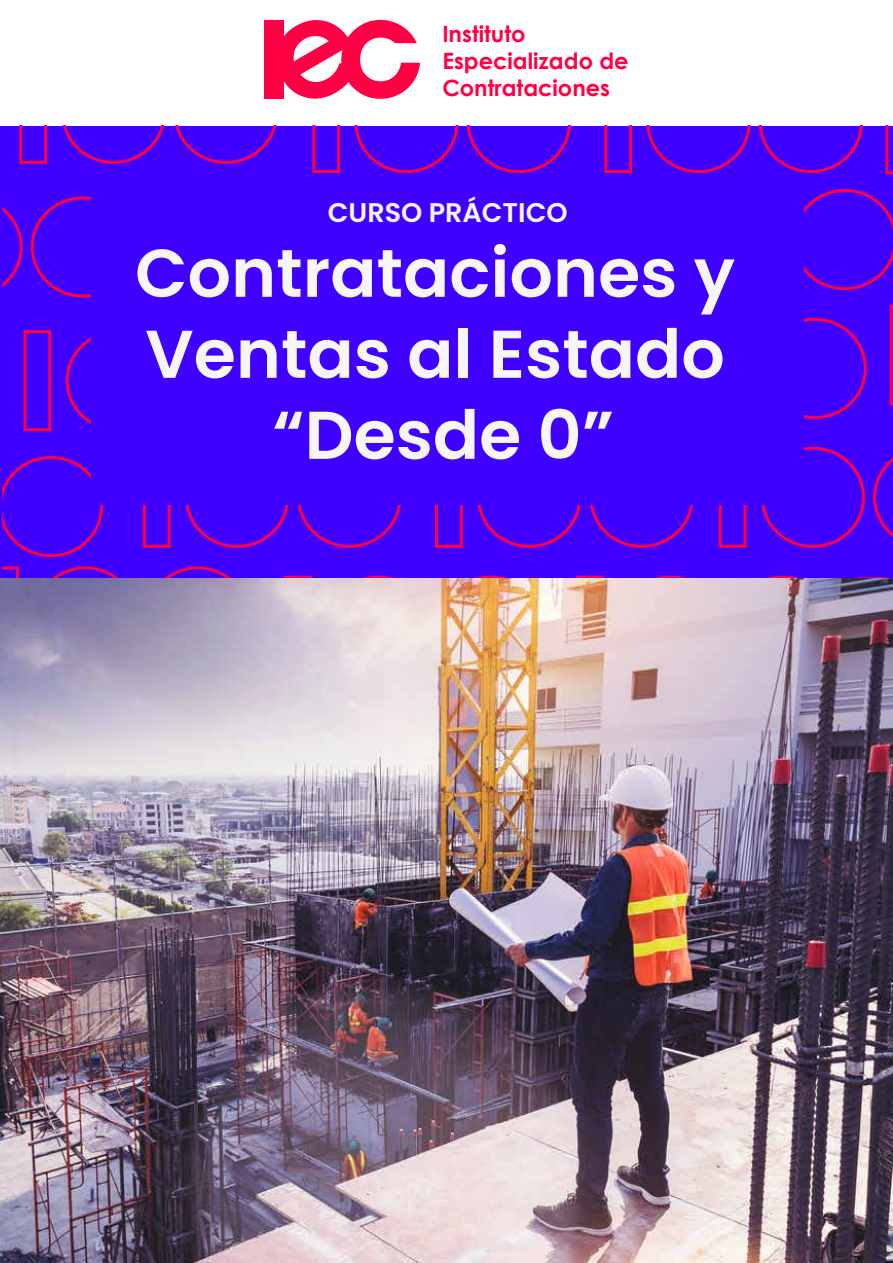
<style>
.page{position:relative;width:893px;height:1263px;background:#fff}
.page>*{position:absolute;margin:0;border:0;box-sizing:border-box;transform-origin:0 0}
.t1{font:600 67.5px/81px "Poppins";color:#f6f6f6;text-align:center}
.t2{font:600 27px "Poppins";color:#f6f6f6}
.t3{font:700 22.5px/27px "Century Gothic";color:#f04}
</style>
<div class="page">
<div style="left:0;top:126px;width:893px;height:452px;background:#3f00ff"></div>
<svg style="left:312px;top:126px;width:28px;height:47px"></svg>
<svg style="left:354px;top:126px;width:105px;height:47px"></svg>
<svg style="left:467px;top:126px;width:104px;height:47px"></svg>
<svg style="left:604px;top:126px;width:28px;height:47px"></svg>
<svg style="left:646px;top:126px;width:105px;height:47px"></svg>
<svg style="left:759px;top:126px;width:104px;height:47px"></svg>
<div style="left:763px;top:318px;width:104px;height:101px;border:3px solid #f04;border-radius:50%"></div>
<svg style="left:804px;top:189px;width:89px;height:101px"></svg>
<svg style="left:885px;top:126px;width:8px;height:48px"></svg>
<svg style="left:19px;top:126px;width:28px;height:38px"></svg>
<svg style="left:63px;top:126px;width:101px;height:38px"></svg>
<svg style="left:175px;top:126px;width:102px;height:38px"></svg>
<svg style="left:890px;top:305px;width:3px;height:101px"></svg>
<div style="left:24px;top:330px;width:27px;height:101px;border:3px solid #f04"></div>
<svg style="left:3px;top:207px;width:20px;height:80px"></svg>
<div style="left:31px;top:196px;width:104px;height:102px;border:3px solid #f04;border-radius:50%"></div>
<div style="left:143px;top:447px;width:28px;height:101px;border:3px solid #f04"></div>
<div style="left:435px;top:447px;width:28px;height:101px;border:3px solid #f04"></div>
<svg style="left:284px;top:576px;width:28px;height:2px"></svg>
<svg style="left:363px;top:576px;width:31px;height:2px"></svg>
<svg style="left:475px;top:576px;width:31px;height:2px"></svg>
<svg style="left:576px;top:576px;width:28px;height:2px"></svg>
<svg style="left:655px;top:576px;width:31px;height:2px"></svg>
<svg style="left:767px;top:576px;width:31px;height:2px"></svg>
<div style="left:719px;top:447px;width:27px;height:101px;border:3px solid #f04"></div>
<div style="left:761px;top:447px;width:104px;height:101px;border:3px solid #f04;border-radius:50%"></div>
<svg style="left:873px;top:457px;width:20px;height:80px"></svg>
<svg style="left:857px;top:577px;width:28px;height:1px"></svg>
<svg style="left:3px;top:567px;width:16px;height:11px"></svg>
<svg style="left:52px;top:566px;width:67px;height:12px"></svg>
<svg style="left:164px;top:566px;width:67px;height:12px"></svg>
<svg style="left:3px;top:456px;width:100px;height:101px"></svg>
<div style="left:91px;top:175px;width:713px;height:330px;background:#3f00ff"></div>
<div style="left:264px;top:20px;width:20px;height:79px;background:#f04"></div>
<svg style="left:284px;top:19px;width:136px;height:80px"></svg>
<img style="left:1px;top:578px;width:892px;height:685px">
<p class="t3" style="left:442px;top:19px;width:188px">Instituto<br>Especializado de<br>Contrataciones</p>
<p class="t2" style="left:328px;top:197px;width:241px">CURSO PRÁCTICO</p>
<h1 class="t1" style="left:135px;top:233px;width:601px">Contrataciones y<br>Ventas al Estado “Desde 0”</h1>
</div>
